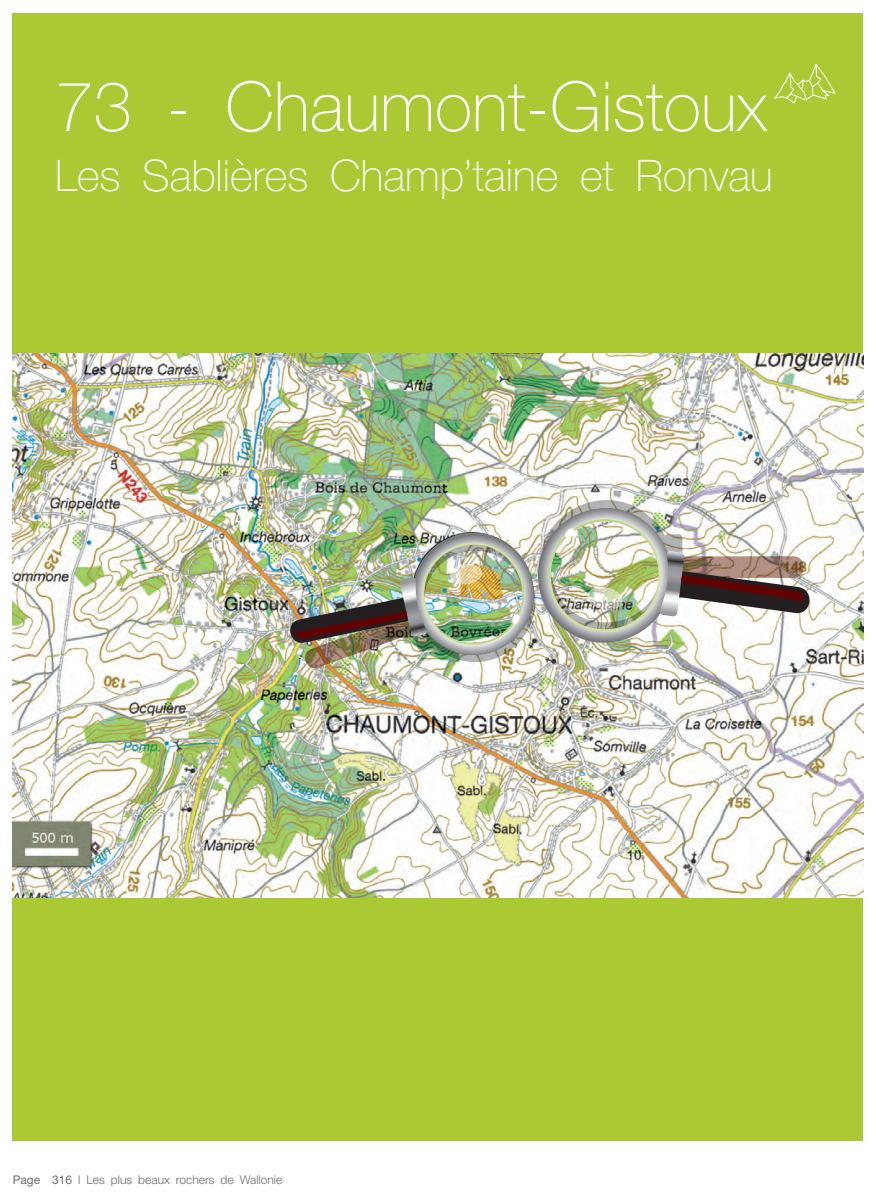
<style>
.page{position:relative;width:876px;height:1200px;background:#fff}
.page>*{position:absolute;margin:0;border:0;box-sizing:border-box;transform-origin:0 0}
.t1{font:100 69px "Helvetica Neue";color:#fff}
.t2{font:100 43.5px "Helvetica Neue";color:#fff}
.t3{font:300 12px "Helvetica Neue";color:#6c6d70}
.s1{font-weight:400}
</style>
<div class="page">
<div style="left:13px;top:13px;width:850px;height:1127px;background:#aac932"></div>
<svg style="left:773px;top:63px;width:63px;height:41px"></svg>
<img style="left:13px;top:353px;width:850px;height:544px">
<img style="left:287px;top:490px;width:525px;height:178px">
<h1 class="t1" style="left:55px;top:67px;width:713px">73 - Chaumont-Gistoux</h1>
<h2 class="t2" style="left:55px;top:151px;width:719px">Les Sablières Champ’taine et Ronvau</h2>
<p class="t3" style="left:13px;top:1171px;width:271px"><span class="s1">Page 316</span> l Les plus beaux rochers de Wallonie</p>
</div>
